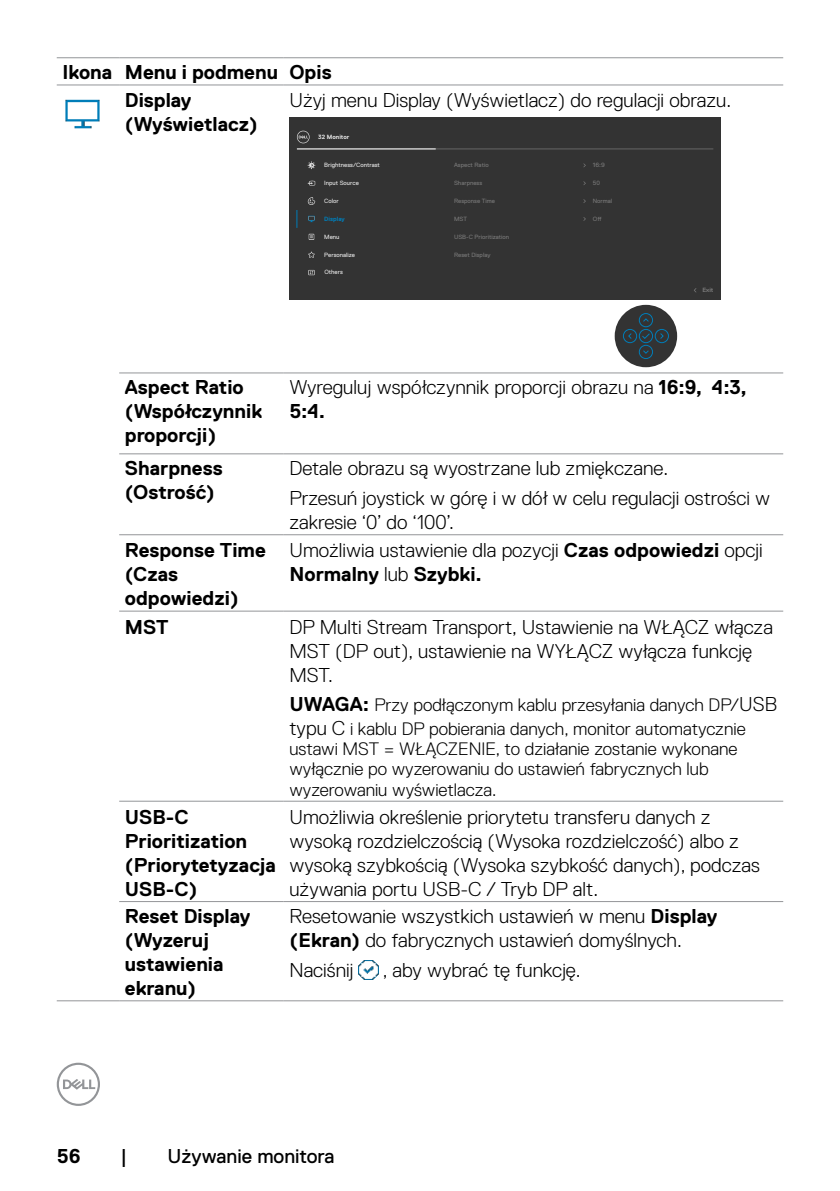
<style>
.page{position:relative;width:840px;height:1191px;background:#fff}
.page>*{position:absolute;margin:0;border:0;box-sizing:border-box;transform-origin:0 0}
.t1{font:300 20px/24px "Dell Replica";color:#000}
.t2{font:700 20px/24px "Dell Replica";color:#000}
.t3{font:20px "Dell Replica";color:#000}
.t4{font:300 18px/20px "Dell Replica";color:#000}
.t5{font:6.2px "Dell Replica";color:#777}
.t6{font:6.2px "Dell Replica";color:#e4e4e4}
.t7{font:700 6.2px "Dell Replica";color:#e4e4e4}
.t8{font:700 6.2px "Dell Replica";color:#007db8}
.t9{font:700 6.2px "Dell Replica";color:#777}
.t10{font:6.2px "Dell Replica";color:#777;scale:1.08 1}
.s1{font-weight:700}
.s2{font-weight:700;font-size:20px}
.s3{font-size:20px}
</style>
<div class="page">
<svg style="left:57px;top:1062px;width:43px;height:44px"></svg>
<hr style="left:57px;top:57px;width:62px;height:1px;background:#939598">
<hr style="left:119px;top:57px;width:164px;height:1px;background:#939598">
<hr style="left:283px;top:57px;width:499px;height:1px;background:#939598">
<hr style="left:57px;top:85px;width:62px;height:1px;background:#939598">
<hr style="left:119px;top:85px;width:164px;height:1px;background:#939598">
<hr style="left:283px;top:85px;width:499px;height:1px;background:#939598">
<hr style="left:119px;top:372px;width:164px;height:1px;background:#939598">
<hr style="left:283px;top:372px;width:499px;height:1px;background:#939598">
<hr style="left:119px;top:453px;width:164px;height:1px;background:#939598">
<hr style="left:283px;top:453px;width:499px;height:1px;background:#939598">
<hr style="left:119px;top:534px;width:164px;height:1px;background:#939598">
<hr style="left:283px;top:534px;width:499px;height:1px;background:#939598">
<hr style="left:119px;top:611px;width:164px;height:1px;background:#939598">
<hr style="left:283px;top:611px;width:499px;height:1px;background:#939598">
<hr style="left:119px;top:801px;width:164px;height:1px;background:#939598">
<hr style="left:283px;top:801px;width:499px;height:1px;background:#939598">
<hr style="left:119px;top:1000px;width:164px;height:1px;background:#939598">
<hr style="left:283px;top:1000px;width:499px;height:1px;background:#939598">
<hr style="left:119px;top:901px;width:164px;height:1px;background:#939598">
<hr style="left:283px;top:901px;width:499px;height:1px;background:#939598">
<hr style="left:57px;top:1000px;width:62px;height:1px;background:#939598">
<img style="left:65px;top:99px;width:35px;height:30px">
<div style="left:289px;top:117px;width:431px;height:182px;background:#333"></div>
<div style="left:614px;top:305px;width:62px;height:62px;background:#333;border-radius:50%"></div>
<div style="left:638px;top:329px;width:14px;height:14px;border:1px solid #007db8;border-radius:50%"></div>
<div style="left:638px;top:345px;width:14px;height:14px;border:1px solid #007db8;border-radius:50%"></div>
<div style="left:638px;top:313px;width:14px;height:14px;border:1px solid #007db8;border-radius:50%"></div>
<div style="left:622px;top:329px;width:14px;height:14px;border:1px solid #007db8;border-radius:50%"></div>
<div style="left:654px;top:329px;width:14px;height:14px;border:1px solid #007db8;border-radius:50%"></div>
<svg style="left:643px;top:350px;width:6px;height:4px"></svg>
<svg style="left:643px;top:318px;width:6px;height:4px"></svg>
<svg style="left:660px;top:333px;width:3px;height:6px"></svg>
<svg style="left:628px;top:333px;width:4px;height:6px"></svg>
<svg style="left:640px;top:332px;width:10px;height:8px"></svg>
<hr style="left:297px;top:149px;width:416px;height:1px;background:#666">
<hr style="left:297px;top:149px;width:138px;height:1px;background:#fff">
<svg style="left:297px;top:131px;width:12px;height:12px"></svg>
<svg style="left:296px;top:210px;width:1px;height:18px"></svg>
<svg style="left:308px;top:234px;width:6px;height:6px"></svg>
<svg style="left:307px;top:181px;width:8px;height:5px"></svg>
<svg style="left:307px;top:197px;width:8px;height:8px"></svg>
<svg style="left:308px;top:251px;width:7px;height:7px"></svg>
<svg style="left:308px;top:270px;width:6px;height:5px"></svg>
<svg style="left:307px;top:161px;width:8px;height:8px"></svg>
<svg style="left:308px;top:216px;width:7px;height:6px"></svg>
<img style="left:358px;top:960px;width:20px;height:19px">
<p class="t2" style="left:125px;top:58px;width:208px;line-height:27.8px;text-indent:-62px">Ikona Menu i podmenu Opis<br>Display</p>
<p class="t2" style="left:125px;top:112px;width:134px">(Wyświetlacz)</p>
<p class="t1" style="left:289px;top:88px;width:443px">Użyj menu Display (Wyświetlacz) do regulacji obrazu.</p>
<p class="t7" style="left:318px;top:135px;width:33px">32 Monitor</p>
<p class="t6" style="left:324px;top:163px;width:57px">Brightness/Contrast</p>
<p class="t5" style="left:454px;top:163px;width:36px">Aspect Ratio</p>
<p class="t10" style="left:592px;top:163px;width:13px">16:9</p>
<p class="t6" style="left:324px;top:181px;width:36px">Input Source</p>
<p class="t6" style="left:324px;top:199px;width:16px">Color</p>
<p class="t8" style="left:324px;top:216px;width:22px">Display</p>
<p class="t6" style="left:324px;top:234px;width:17px">Menu</p>
<p class="t6" style="left:324px;top:252px;width:32px">Personalize</p>
<p class="t6" style="left:324px;top:270px;width:20px">Others</p>
<p class="t5" style="left:454px;top:181px;width:30px">Sharpness</p>
<p class="t5" style="left:454px;top:199px;width:42px">Response Time</p>
<p class="t5" style="left:454px;top:234px;width:57px">USB-C Prioritization</p>
<p class="t5" style="left:454px;top:252px;width:38px">Reset Display</p>
<p class="t5" style="left:454px;top:216px;width:15px">MST</p>
<p class="t5" style="left:592px;top:181px;width:9px">50</p>
<p class="t5" style="left:592px;top:199px;width:21px">Normal</p>
<p class="t5" style="left:592px;top:216px;width:10px">Off</p>
<p class="t9" style="left:702px;top:288px;width:13px">Exit</p>
<p class="t2" style="left:125px;top:375px;width:139px">Aspect Ratio (Współczynnik proporcji)</p>
<p class="t1" style="left:289px;top:375px;width:458px">Wyreguluj współczynnik proporcji obrazu na <span class="s1">16:9, 4:3,<br>5:4.</span></p>
<p class="t2" style="left:125px;top:456px;width:99px">Sharpness (Ostrość)</p>
<p class="t1" style="left:289px;top:454px;width:482px;line-height:29.6px">Detale obrazu są wyostrzane lub zmiękczane.<br>Przesuń joystick w górę i w dół w celu regulacji ostrości w</p>
<p class="t1" style="left:289px;top:510px;width:166px">zakresie ‘0’ do ‘100’.</p>
<p class="t2" style="left:125px;top:538px;width:142px">Response Time (Czas odpowiedzi)</p>
<p class="t1" style="left:289px;top:538px;width:474px">Umożliwia ustawienie dla pozycji <span class="s1">Czas odpowiedzi</span> opcji<br><span class="s1">Normalny</span> lub <span class="s1">Szybki.</span></p>
<p class="t2" style="left:125px;top:615px;width:45px">MST</p>
<p class="t1" style="left:289px;top:615px;width:484px">DP Multi Stream Transport, Ustawienie na WŁĄCZ włącza<br>MST (DP out), ustawienie na WYŁĄCZ wyłącza funkcję<br>MST.</p>
<p class="t4" style="left:289px;top:693px;width:489px;line-height:24px"><span class="s2">UWAGA:</span> Przy podłączonym kablu przesyłania danych DP/<span class="s3">USB typu C</span> i kablu DP pobierania danych, monitor automatycznie</p>
<p class="t4" style="left:289px;top:739px;width:449px">ustawi MST = WŁĄCZENIE, to działanie zostanie wykonane wyłącznie po wyzerowaniu do ustawień fabrycznych lub wyzerowaniu wyświetlacza.</p>
<p class="t2" style="left:125px;top:805px;width:152px">USB-C<br>Prioritization (Priorytetyzacja<br>USB-C)</p>
<p class="t1" style="left:289px;top:805px;width:471px">Umożliwia określenie priorytetu transferu danych z wysoką rozdzielczością (Wysoka rozdzielczość) albo z wysoką szybkością (Wysoka szybkość danych), podczas używania portu USB-C / Tryb DP alt.</p>
<p class="t2" style="left:125px;top:904px;width:127px">Reset Display (Wyzeruj ustawienia ekranu)</p>
<p class="t1" style="left:289px;top:904px;width:429px">Resetowanie wszystkich ustawień w menu <span class="s1">Display (Ekran)</span> do fabrycznych ustawień domyślnych.</p>
<p class="t1" style="left:289px;top:958px;width:65px">Naciśnij</p>
<p class="t1" style="left:383px;top:958px;width:199px">, aby wybrać tę funkcję.</p>
<p class="t2" style="left:57px;top:1143px;width:25px">56</p>
<p class="t3" style="left:120px;top:1148px;width:8px">|</p>
<p class="t3" style="left:167px;top:1148px;width:168px">Używanie monitora</p>
</div>
